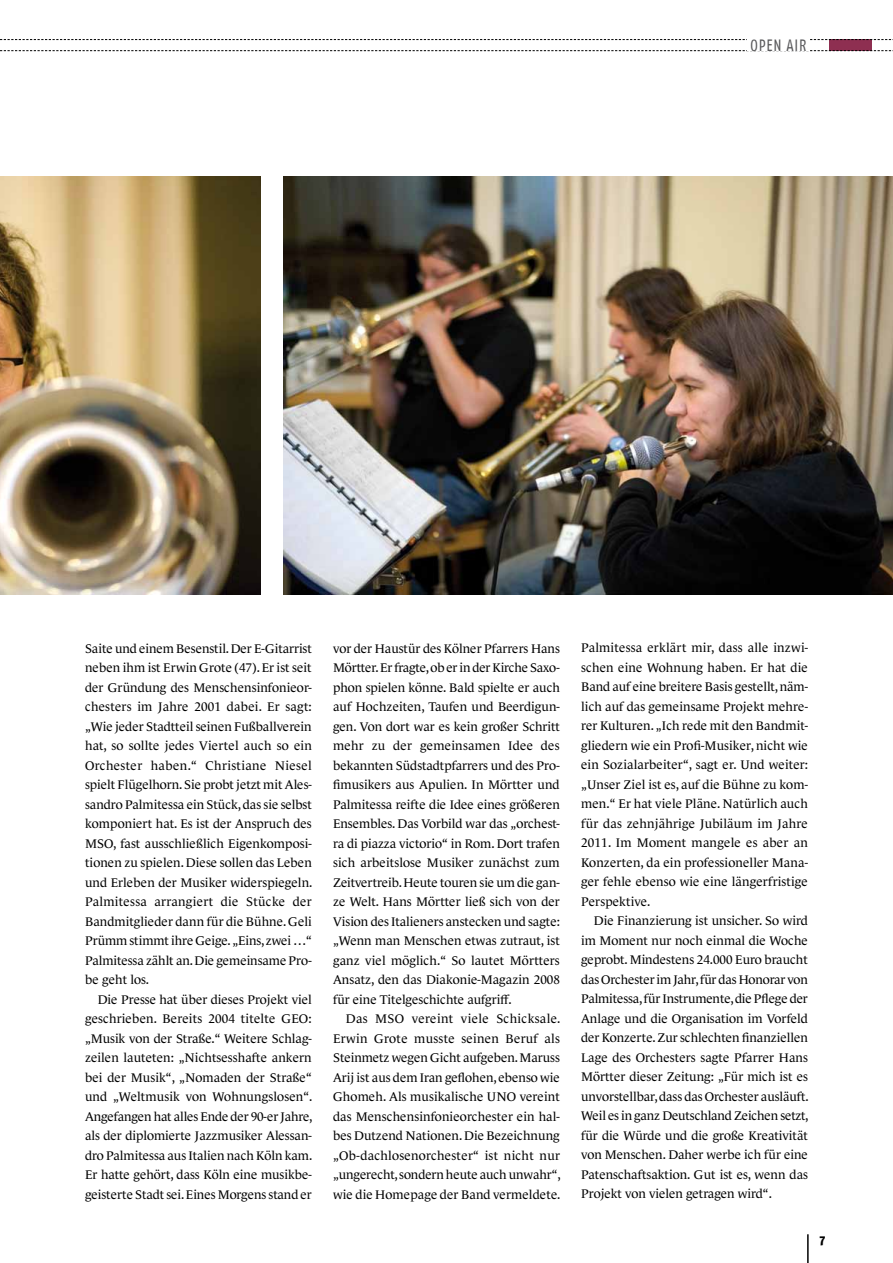
<style>
.page{position:relative;width:893px;height:1263px;background:#fff}
.page>*{position:absolute;margin:0;border:0;box-sizing:border-box;transform-origin:0 0}
.t1{font:16.35px "Fago Co";letter-spacing:.05em;color:#58585a;scale:.96 1}
.t2{font:13.5px "Fago Co Exb";color:#000}
.t3{font:12.75px/19.5px "Le Monde Journal Std";color:#000;text-align:justify}
</style>
<div class="page">
<hr style="left:807px;top:1234px;width:2px;height:29px;background:#000">
<div style="left:829px;top:39px;width:42px;height:12px;background:#8e2f51"></div>
<svg style="left:0;top:50px;width:893px;height:1px"></svg>
<svg style="left:0;top:39px;width:893px;height:1px"></svg>
<div style="left:747px;top:38px;width:61px;height:13px;background:#fff"></div>
<img style="left:0;top:176px;width:261px;height:418px">
<img style="left:283px;top:176px;width:610px;height:418px">
<p class="t1" style="left:751px;top:36px;width:60px">OPEN AIR</p>
<p class="t3" style="left:85px;top:638px;width:229px">Saite und einem Besenstil. Der E-Gitarrist neben ihm ist Erwin Grote (47). Er ist seit der Gründung des Menschensinfonieor&shy;chesters im Jahre 2001 dabei. Er sagt: „Wie jeder Stadtteil seinen Fußballverein hat, so sollte jedes Viertel auch so ein Orchester haben.“ Christiane Niesel spielt Flügelhorn. Sie probt jetzt mit Ales&shy;sandro Palmitessa ein Stück, das sie selbst komponiert hat. Es ist der Anspruch des MSO, fast ausschließlich Eigenkomposi&shy;tionen zu spielen. Diese sollen das Leben und Erleben der Musiker widerspiegeln.<br>Palmitessa arrangiert die Stücke der Bandmitglieder dann für die Bühne. Geli Prümm stimmt ihre Geige. „Eins, zwei …“ Palmitessa zählt an. Die gemeinsame Pro&shy;be geht los.</p>
<p class="t3" style="left:85px;top:989px;width:229px;text-indent:13px">Die Presse hat über dieses Projekt viel geschrieben. Bereits 2004 titelte GEO: „Musik von der Straße.“ Weitere Schlag&shy;zeilen lauteten: „Nichtsesshafte ankern bei der Musik“, „Nomaden der Straße“ und „Weltmusik von Wohnungslosen“.<br>Angefangen hat alles Ende der 90-er Jahre, als der diplomierte Jazzmusiker Alessan&shy;dro Palmitessa aus Italien nach Köln kam.<br>Er hatte gehört, dass Köln eine musikbe&shy;geisterte Stadt sei. Eines Morgens stand er</p>
<p class="t3" style="left:333px;top:638px;width:228px">vor der Haustür des Kölner Pfarrers Hans Mörtter. Er fragte, ob er in der Kirche Saxo&shy;phon spielen könne. Bald spielte er auch auf Hochzeiten, Taufen und Beerdigun&shy;gen. Von dort war es kein großer Schritt mehr zu der gemeinsamen Idee des bekannten Südstadtpfarrers und des Pro&shy;fimusikers aus Apulien. In Mörtter und Palmitessa reifte die Idee eines größeren Ensembles. Das Vorbild war das „orchest&shy;ra di piazza victorio“ in Rom. Dort trafen sich arbeitslose Musiker zunächst zum Zeitvertreib. Heute touren sie um die gan&shy;ze Welt. Hans Mörtter ließ sich von der Vision des Italieners anstecken und sagte: „Wenn man Menschen etwas zutraut, ist ganz viel möglich.“ So lautet Mörtters Ansatz, den das Diakonie-Magazin 2008 für eine Titelgeschichte aufgriff.</p>
<p class="t3" style="left:333px;top:1009px;width:229px;text-indent:13px">Das MSO vereint viele Schicksale.<br>Erwin Grote musste seinen Beruf als Steinmetz wegen Gicht aufgeben. Maruss Arij ist aus dem Iran geflohen, ebenso wie Ghomeh. Als musikalische UNO vereint das Menschensinfonieorchester ein hal&shy;bes Dutzend Nationen. Die Bezeichnung „Ob-dachlosenorchester“ ist nicht nur „ungerecht, sondern heute auch unwahr“, wie die Homepage der Band vermeldete.</p>
<p class="t3" style="left:581px;top:638px;width:228px">Palmitessa erklärt mir, dass alle inzwi&shy;schen eine Wohnung haben. Er hat die Band auf eine breitere Basis gestellt, näm&shy;lich auf das gemeinsame Projekt mehre&shy;rer Kulturen. „Ich rede mit den Bandmit&shy;gliedern wie ein Profi-Musiker, nicht wie ein Sozialarbeiter“, sagt er. Und weiter: „Unser Ziel ist es, auf die Bühne zu kom&shy;men.“ Er hat viele Pläne. Natürlich auch für das zehnjährige Jubiläum im Jahre 2011. Im Moment mangele es aber an Konzerten, da ein professioneller Mana&shy;ger fehle ebenso wie eine längerfristige Perspektive.</p>
<p class="t3" style="left:581px;top:911px;width:229px;text-indent:13px">Die Finanzierung ist unsicher. So wird im Moment nur noch einmal die Woche geprobt. Mindestens 24.000 Euro braucht das Orchester im Jahr, für das Honorar von Palmitessa, für Instrumente, die Pflege der Anlage und die Organisation im Vorfeld der Konzerte. Zur schlechten finanziellen Lage des Orchesters sagte Pfarrer Hans Mörtter dieser Zeitung: „Für mich ist es unvorstellbar, dass das Orchester ausläuft.<br>Weil es in ganz Deutschland Zeichen setzt, für die Würde und die große Kreativität von Menschen. Daher werbe ich für eine Patenschaftsaktion. Gut ist es, wenn das Projekt von vielen getragen wird“.</p>
<p class="t2" style="left:820px;top:1231px;width:7px">7</p>
</div>
